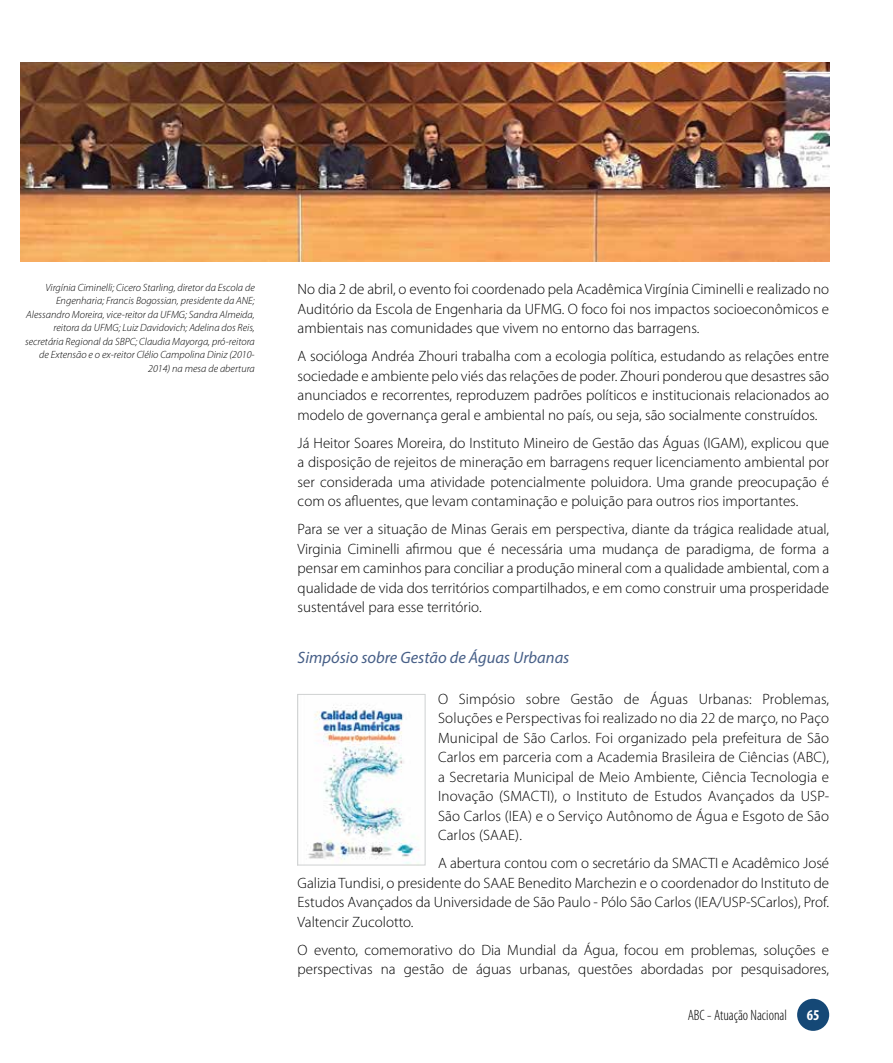
<style>
.page{position:relative;width:893px;height:1063px;background:#fff}
.page>*{position:absolute;margin:0;border:0;box-sizing:border-box;transform-origin:0 0}
.t1{font:italic 16.5px "Myriad Pro";color:#475f87}
.t2{font:300 15px/19.5px "Myriad Pro";color:#000;text-align:justify}
.t3{font:300 condensed 15px "Myriad Pro";color:#000}
.t4{font:700 condensed 15px "Myriad Pro";color:#fff}
.t5{font:italic 300 10.5px/13.5px "Myriad Pro";color:#000;text-align:right}
</style>
<div class="page">
<div style="left:797px;top:999px;width:32px;height:32px;background:#154876;border-radius:50%"></div>
<img style="left:307px;top:705px;width:112px;height:158px">
<div style="left:297px;top:694px;width:128px;height:171px;border:1px solid #cfd1d2"></div>
<img style="left:21px;top:63px;width:809px;height:199px">
<p class="t5" style="left:25px;top:281px;width:231px">Virgínia Ciminelli; Cicero Starling, diretor da Escola de Engenharia; Francis Bogossian, presidente da ANE; Alessandro Moreira, vice-reitor da UFMG; Sandra Almeida, reitora da UFMG; Luiz Davidovich; Adelina dos Reis, secretária Regional da SBPC; Claudia Mayorga, pró-reitora de Extensão e o ex-reitor Clélio Campolina Diniz (2010- 2014) na mesa de abertura</p>
<p class="t2" style="left:298px;top:280px;width:533px">No dia 2 de abril, o evento foi coordenado pela Acadêmica Virgínia Ciminelli e realizado no Auditório da Escola de Engenharia da UFMG. O foco foi nos impactos socioeconômicos e ambientais nas comunidades que vivem no entorno das barragens.</p>
<p class="t2" style="left:298px;top:347px;width:533px">A socióloga Andréa Zhouri trabalha com a ecologia política, estudando as relações entre sociedade e ambiente pelo viés das relações de poder. Zhouri ponderou que desastres são anunciados e recorrentes, reproduzem padrões políticos e institucionais relacionados ao modelo de governança geral e ambiental no país, ou seja, são socialmente construídos.</p>
<p class="t2" style="left:298px;top:433px;width:533px">Já Heitor Soares Moreira, do Instituto Mineiro de Gestão das Águas (IGAM), explicou que a disposição de rejeitos de mineração em barragens requer licenciamento ambiental por ser considerada uma atividade potencialmente poluidora. Uma grande preocupação é com os afluentes, que levam contaminação e poluição para outros rios importantes.</p>
<p class="t2" style="left:298px;top:520px;width:533px">Para se ver a situação de Minas Gerais em perspectiva, diante da trágica realidade atual, Virginia Ciminelli afirmou que é necessária uma mudança de paradigma, de forma a pensar em caminhos para conciliar a produção mineral com a qualidade ambiental, com a qualidade de vida dos territórios compartilhados, e em como construir uma prosperidade sustentável para esse território.</p>
<p class="t1" style="left:298px;top:647px;width:273px">Simpósio sobre Gestão de Águas Urbanas</p>
<p class="t2" style="left:438px;top:689px;width:393px">O Simpósio sobre Gestão de Águas Urbanas: Problemas, Soluções e Perspectivas foi realizado no dia 22 de março, no Paço Municipal de São Carlos. Foi organizado pela prefeitura de São Carlos em parceria com a Academia Brasileira de Ciências (ABC), a Secretaria Municipal de Meio Ambiente, Ciência Tecnologia e Inovação (SMACTI), o Instituto de Estudos Avançados da USP-São Carlos (IEA) e o Serviço Autônomo de Água e Esgoto de São Carlos (SAAE).</p>
<p class="t2" style="left:298px;top:854px;width:533px;text-indent:140px">A abertura contou com o secretário da SMACTI e Acadêmico José Galizia Tundisi, o presidente do SAAE Benedito Marchezin e o coordenador do Instituto de Estudos Avançados da Universidade de São Paulo - Pólo São Carlos (IEA/USP-SCarlos), Prof.<br>Valtencir Zucolotto.</p>
<p class="t2" style="left:298px;top:940px;width:533px">O evento, comemorativo do Dia Mundial da Água, focou em problemas, soluções e perspectivas na gestão de águas urbanas, questões abordadas por pesquisadores,</p>
<p class="t3" style="left:688px;top:1007px;width:101px">ABC - Atuação Nacional</p>
<p class="t4" style="left:807px;top:1006px;width:14px">65</p>
</div>
